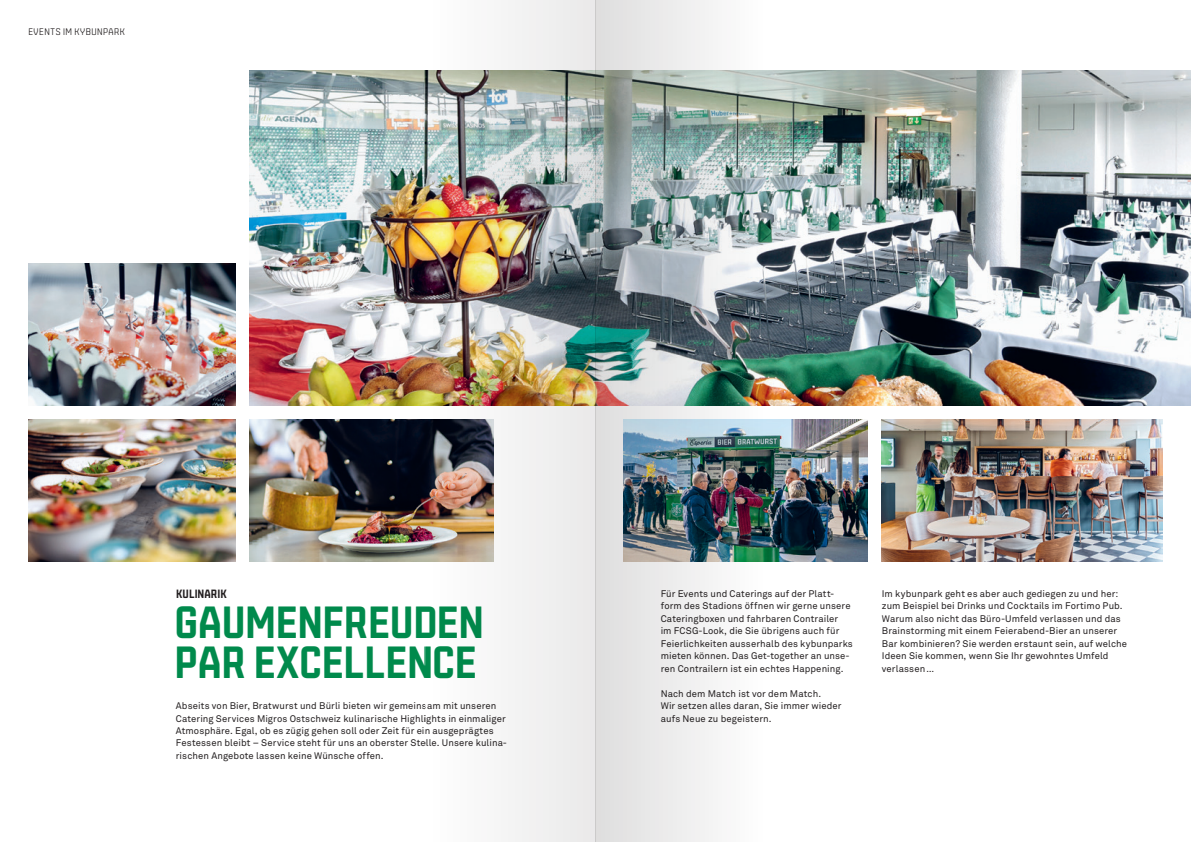
<style>
.page{position:relative;width:1191px;height:842px;background:#fff}
.page>*{position:absolute;margin:0;border:0;box-sizing:border-box;transform-origin:0 0}
.t1{font:700 45px/40px "Gruenweiss";color:#008a4c}
.t2{font:700 12px "Gruenweiss";letter-spacing:.005em;color:#231f20}
.t3{font:9.5px/12.5px "Akkurat Std";letter-spacing:.01em;color:#231f20}
.t4{font:300 9.5px "Gruenweiss";letter-spacing:.055em;color:#231f20}
</style>
<div class="page">
<img style="left:765px;top:420px;width:102px;height:141px">
<img style="left:249px;top:71px;width:942px;height:334px">
<img style="left:882px;top:420px;width:280px;height:141px">
<img style="left:28px;top:264px;width:207px;height:141px">
<img style="left:28px;top:420px;width:207px;height:141px">
<img style="left:249px;top:420px;width:176px;height:141px">
<img style="left:595px;top:0;width:170px;height:842px">
<img style="left:425px;top:0;width:170px;height:842px">
<p class="t4" style="left:28px;top:27px;width:98px">EVENTS IM KYBUNPARK</p>
<p class="t2" style="left:176px;top:588px;width:52px">KULINARIK</p>
<h1 class="t1" style="left:174px;top:603px;width:311px">GAUMENFREUDEN<br>PAR EXCELLENCE</h1>
<p class="t3" style="left:176px;top:700px;width:331px">Abseits von Bier, Bratwurst und Bürli bieten wir gemeinsam mit unseren Catering Services Migros Ostschweiz kulinarische Highlights in einmaliger Atmosphäre. Egal, ob es zügig gehen soll oder Zeit für ein ausgeprägtes Festessen bleibt – Service steht für uns an oberster Stelle. Unsere kulina&shy;rischen Angebote lassen keine Wünsche offen.</p>
<p class="t3" style="left:660px;top:587px;width:194px">Für Events und Caterings auf der Platt&shy;form des Stadions öffnen wir gerne unsere Cateringboxen und fahrbaren Contrailer<br>im FCSG-Look, die Sie übrigens auch für Feierlichkeiten ausserhalb des kybunparks mieten können. Das Get-together an unse&shy;ren Contrailern ist ein echtes Happening.</p>
<p class="t3" style="left:660px;top:687px;width:182px">Nach dem Match ist vor dem Match.<br>Wir setzen alles daran, Sie immer wieder aufs Neue zu begeistern.</p>
<p class="t3" style="left:882px;top:587px;width:247px">Im kybunpark geht es aber auch gediegen zu und her: zum Beispiel bei Drinks und Cocktails im Fortimo Pub.<br>Warum also nicht das Büro-Umfeld verlassen und das Brainstorming mit einem Feierabend-Bier an unserer Bar kombinieren? Sie werden erstaunt sein, auf welche Ideen Sie kommen, wenn Sie Ihr gewohntes Umfeld verlassen …</p>
</div>
